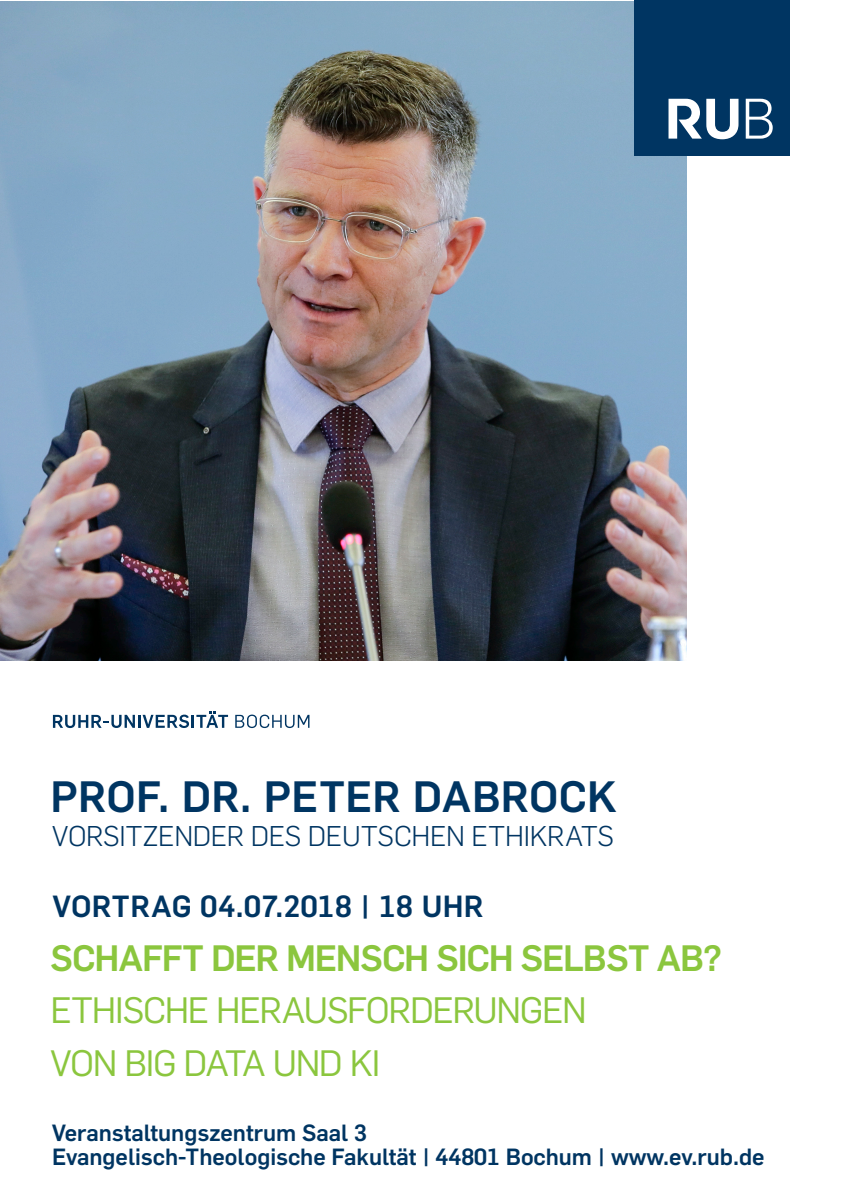
<style>
.page{position:relative;width:842px;height:1191px;background:#fff}
.page>*{position:absolute;margin:0;border:0;box-sizing:border-box;transform-origin:0 0}
.Headline_bold{font:700 43px "Rub Flama";letter-spacing:.01em;color:#003562}
.Headline{font:700 36px/52px "Rub Flama";letter-spacing:-.035em;color:#8bc63e}
.Headline-2{font:36px "Rub Flama";letter-spacing:-.04em;color:#8bc63e}
.Headline-3{font:700 30px "Rub Flama";letter-spacing:.01em;color:#003562}
.Headline_bold-2{font:300 28px "Rub Flama";letter-spacing:-.01em;color:#003562}
.Infotext{font:700 23px "Rub Flama";color:#003562}
.s1{font-weight:400}
</style>
<div class="page">
<img style="left:0;top:2px;width:686px;height:658px">
<div style="left:634px;top:0;width:156px;height:156px;background:#003562"></div>
<svg style="left:746px;top:99px;width:27px;height:40px"></svg>
<svg style="left:668px;top:99px;width:70px;height:40px"></svg>
<svg style="left:235px;top:714px;width:74px;height:14px"></svg>
<svg style="left:53px;top:711px;width:175px;height:17px"></svg>
<p class="Headline_bold" style="left:51px;top:765px;width:568px">PROF. DR. PETER DABROCK</p>
<p class="Headline_bold-2" style="left:52px;top:817px;width:563px">VORSITZENDER DES DEUTSCHEN ETHIKRATS</p>
<p class="Headline-3" style="left:53px;top:884px;width:432px">VORTRAG 04.07.2018 | 18 UHR</p>
<p class="Headline" style="left:51px;top:929px;width:673px">SCHAFFT DER MENSCH SICH SELBST AB?<br><span class="s1">ETHISCHE HERAUSFORDERUNGEN</span></p>
<p class="Headline-2" style="left:51px;top:1038px;width:331px">VON BIG DATA UND KI</p>
<p class="Infotext" style="left:52px;top:1116px;width:316px">Veranstaltungszentrum Saal 3</p>
<p class="Infotext" style="left:52px;top:1140px;width:714px">Evangelisch-Theologische Fakultät | 44801 Bochum | www.ev.rub.de</p>
</div>
